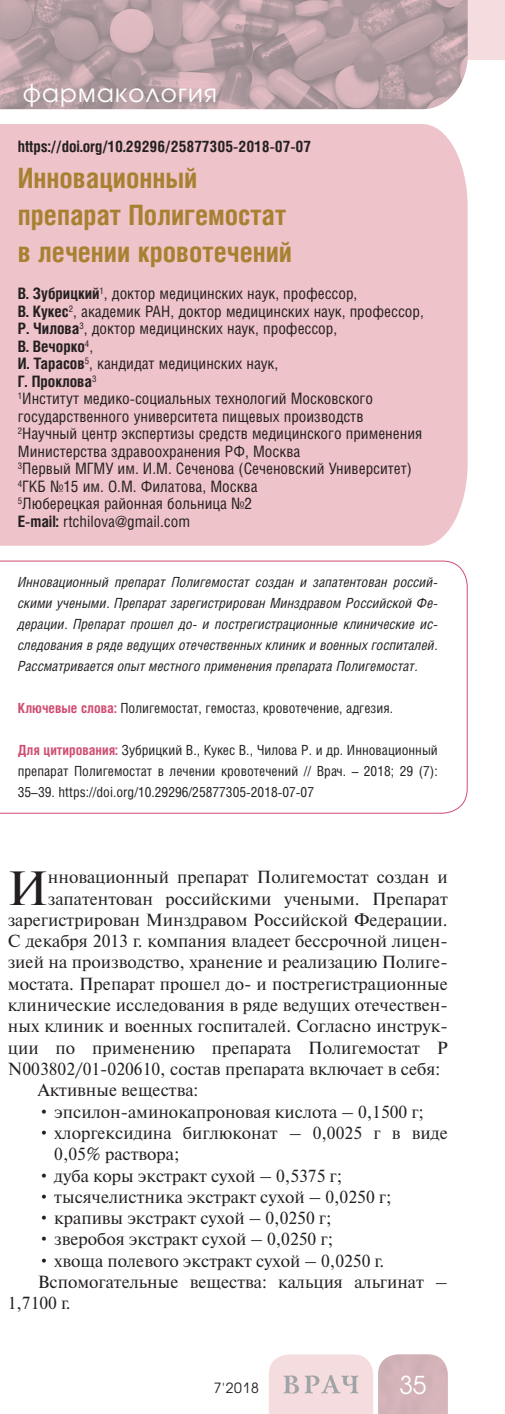
<style>
.page{position:relative;width:505px;height:1414px;background:#fff}
.page>*{position:absolute;margin:0;border:0;box-sizing:border-box;transform-origin:0 0}
.t1{font:47.95px "Newton C";color:#231f20}
.t2{font:700 28px/36.8px "Helios Cond";color:#a78131}
.t3{font:24.5px "Avant Garde Gothic C";letter-spacing:.05em;color:#fff}
.t4{font:17.5px/21.3px "Newton C";color:#231f20}
.t5{font:15.75px/17.5px "Helios Cond";color:#231f20}
.t6{font:700 15.75px "Helios Cond";color:#231f20}
.t7{font:italic 14px/21px "Helios Cond";color:#231f20;text-align:justify}
.t8{font:14px/21px "Helios Cond";color:#231f20;text-align:justify}
.t9{font:14px "Avant Garde Gothic C";color:#231f20}
.s1{font-weight:700}
.s2{font-weight:700;color:#d04e72}
</style>
<div class="page">
<svg style="left:269px;top:1354px;width:178px;height:60px"></svg>
<div style="left:0;top:0;width:504px;height:60px;background:#f5dddf"></div>
<div style="left:0;top:124px;width:467px;height:422px;background:#eec3c9"></div>
<svg style="left:0;top:560px;width:467px;height:254px"></svg>
<svg style="left:0;top:0;width:422px;height:109px"></svg>
<img style="left:422px;top:0;width:45px;height:109px">
<h3 class="t3" style="left:23px;top:81px;width:195px">фармакология</h3>
<p class="t6" style="left:18px;top:140px;width:294px">https://doi.org/10.29296/25877305-2018-07-07</p>
<h2 class="t2" style="left:18px;top:163px;width:275px">Инновационный препарат Полигемостат в лечении кровотечений</h2>
<p class="t5" style="left:18px;top:287px;width:407px"><span class="s1">В. Зубрицкий</span><sup>1</sup>, доктор медицинских наук, профессор,<br><span class="s1">В. Кукес</span><sup>2</sup>, академик РАН, доктор медицинских наук, профессор, <span class="s1">Р. Чилова</span><sup>3</sup>, доктор медицинских наук, профессор,<br><span class="s1">В. Вечорко</span><sup>4</sup>,<br><span class="s1">И. Тарасов</span><sup>5</sup>, кандидат медицинских наук,<br><span class="s1">Г. Проклова</span><sup>3<br>1</sup>Институт медико-социальных технологий Московского государственного университета пищевых производств <sup>2</sup>Научный центр экспертизы средств медицинского применения Министерства здравоохранения РФ, Москва<br><sup>3</sup>Первый МГМУ им. И.М. Сеченова (Сеченовский Университет)<br><sup>4</sup>ГКБ №15 им. О.М. Филатова, Москва<br><sup>5</sup>Люберецкая районная больница №2<br><span class="s1">E-mail:</span> rtchilova@gmail.com</p>
<p class="t7" style="left:18px;top:573px;width:421px">Инновационный препарат Полигемостат создан и запатентован россий&shy;скими учеными. Препарат зарегистрирован Минздравом Российской Фе&shy;дерации. Препарат прошел до- и пострегистрационные клинические ис&shy;следования в ряде ведущих отечественных клиник и военных госпиталей.<br>Рассматривается опыт местного применения препарата Полигемостат.</p>
<p class="t8" style="left:18px;top:699px;width:376px"><span class="s2">Ключевые слова:</span> Полигемостат, гемостаз, кровотечение, адгезия.</p>
<p class="t8" style="left:18px;top:741px;width:421px"><span class="s2">Для цитирования:</span> Зубрицкий В., Кукес В., Чилова Р. и др. Инновационный препарат Полигемостат в лечении кровотечений // Врач. – 2018; 29 (7):<br>35–39. https://doi.org/10.29296/25877305-2018-07-07</p>
<h1 class="t1" style="left:8px;top:870px;width:42px">И</h1>
<p class="t4" style="left:48px;top:868px;width:401px">нновационный препарат Полигемостат создан и</p>
<p class="t4" style="left:48px;top:890px;width:401px">запатентован российскими учеными. Препарат</p>
<p class="t4" style="left:8px;top:911px;width:441px">зарегистрирован Минздравом Российской Федерации.</p>
<p class="t4" style="left:8px;top:932px;width:441px">С декабря 2013 г. компания владеет бессрочной лицен-</p>
<p class="t4" style="left:8px;top:953px;width:441px">зией на производство, хранение и реализацию Полиге-</p>
<p class="t4" style="left:8px;top:975px;width:441px">мостата. Препарат прошел до- и пострегистрационные</p>
<p class="t4" style="left:8px;top:996px;width:441px">клинические исследования в ряде ведущих отечествен-</p>
<p class="t4" style="left:8px;top:1017px;width:441px">ных клиник и военных госпиталей. Согласно инструк-</p>
<p class="t4" style="left:8px;top:1039px;width:441px">ции по применению препарата Полигемостат P</p>
<p class="t4" style="left:8px;top:1060px;width:433px">N003802/01-020610, состав препарата включает в себя:</p>
<p class="t4" style="left:38px;top:1081px;width:162px">Активные вещества:</p>
<p class="t4" style="left:38px;top:1103px;width:387px">• эпсилон-аминокапроновая кислота – 0,1500 г;</p>
<p class="t4" style="left:54px;top:1124px;width:394px;text-indent:-17px">• хлоргексидина биглюконат – 0,0025 г в виде<br>0,05% раствора;</p>
<p class="t4" style="left:38px;top:1166px;width:305px">• дуба коры экстракт сухой – 0,5375 г;</p>
<p class="t4" style="left:38px;top:1188px;width:355px">• тысячелистника экстракт сухой – 0,0250 г;</p>
<p class="t4" style="left:38px;top:1209px;width:295px">• крапивы экстракт сухой – 0,0250 г;</p>
<p class="t4" style="left:38px;top:1230px;width:296px">• зверобоя экстракт сухой – 0,0250 г;</p>
<p class="t4" style="left:38px;top:1252px;width:347px">• хвоща полевого экстракт сухой – 0,0250 г.</p>
<p class="t4" style="left:38px;top:1273px;width:411px">Вспомогательные вещества: кальция альгинат –</p>
<p class="t4" style="left:8px;top:1294px;width:64px">1,7100 г.</p>
<p class="t9" style="left:213px;top:1381px;width:47px">7'2018</p>
<h3 class="t3" style="left:399px;top:1373px;width:29px">35</h3>
</div>
